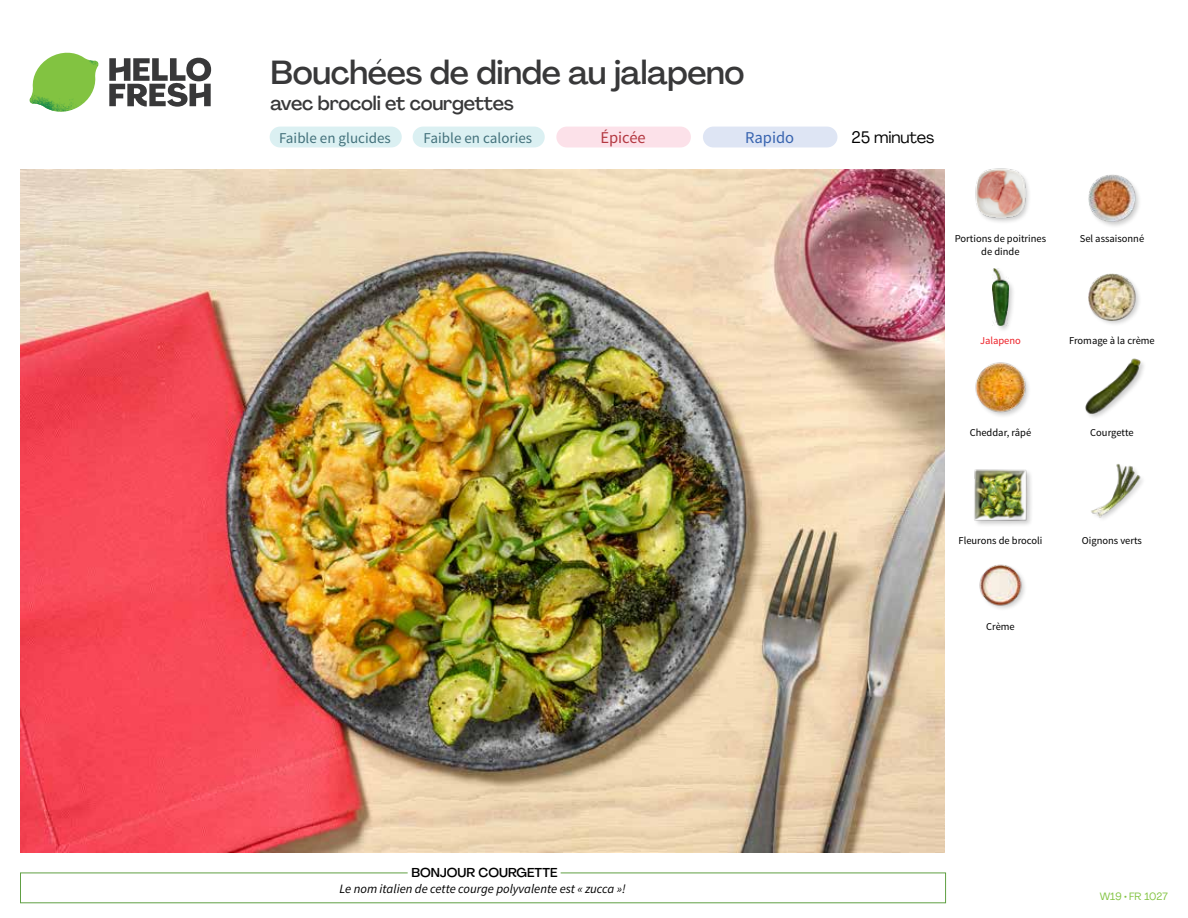
<style>
.page{position:relative;width:1188px;height:918px;background:#fff}
.page>*{position:absolute;margin:0;border:0;box-sizing:border-box;transform-origin:0 0}
.t1{font:500 33px "Agrandir";letter-spacing:-.01em;color:#383839}
.t2{font:500 19.5px "Agrandir";letter-spacing:-.01em;color:#383839}
.t3{font:16.5px "Agrandir";letter-spacing:-.01em;color:#000}
.t4{font:16.5px "Source Sans Pro";color:#3763af}
.t5{font:16.5px "Source Sans Pro";color:#b33841}
.t6{font:15px "Source Sans Pro";color:#43717b}
.t7{font:italic 12.75px "Source Sans Pro";color:#000}
.t8{font:500 12.75px "Agrandir";color:#000}
.t9{font:10.5px/13.5px "Source Sans Pro";color:#000;text-align:center}
.t10{font:10.5px "Agrandir";color:#82c341}
.t11{font:10.5px "Source Sans Pro";color:#ed1d24}
</style>
<div class="page">
<svg style="left:109px;top:57px;width:102px;height:50px"></svg>
<svg style="left:34px;top:53px;width:62px;height:40px"></svg>
<img style="left:67px;top:53px;width:32px;height:26px">
<img style="left:33px;top:75px;width:59px;height:11px">
<img style="left:29px;top:79px;width:61px;height:33px">
<img style="left:65px;top:86px;width:27px;height:25px">
<div style="left:20px;top:873px;width:926px;height:30px;border:1px solid #609f43"></div>
<div style="left:408px;top:865px;width:153px;height:15px;background:#fff"></div>
<img style="left:21px;top:170px;width:924px;height:682px">
<div style="left:703px;top:127px;width:134px;height:20px;background:#dee5f4;border-radius:10px"></div>
<div style="left:270px;top:127px;width:132px;height:20px;background:#dbf0f2;border-radius:10px"></div>
<div style="left:413px;top:127px;width:132px;height:20px;background:#dbf0f2;border-radius:10px"></div>
<div style="left:556px;top:127px;width:135px;height:20px;background:#fce1e9;border-radius:10px"></div>
<img style="left:979px;top:564px;width:46px;height:45px">
<img style="left:1091px;top:464px;width:52px;height:55px">
<div style="left:973px;top:468px;width:61px;height:59px;background:#000;opacity:.2"></div>
<img style="left:973px;top:468px;width:55px;height:55px">
<div style="left:1084px;top:358px;width:63px;height:62px;background:#000;opacity:.2"></div>
<img style="left:1084px;top:358px;width:57px;height:56px">
<img style="left:975px;top:362px;width:54px;height:54px">
<div style="left:1087px;top:272px;width:55px;height:55px;background:#000;opacity:.2"></div>
<img style="left:1089px;top:273px;width:46px;height:47px">
<div style="left:991px;top:267px;width:25px;height:66px;background:#000;opacity:.2"></div>
<img style="left:992px;top:268px;width:17px;height:57px">
<div style="left:1087px;top:174px;width:55px;height:54px;background:#000;opacity:.2"></div>
<img style="left:1089px;top:175px;width:46px;height:47px">
<img style="left:975px;top:168px;width:54px;height:54px">
<h1 class="t1" style="left:271px;top:52px;width:476px">Bouchées de dinde au jalapeno</h1>
<h2 class="t2" style="left:271px;top:91px;width:245px">avec brocoli et courgettes</h2>
<h3 class="t6" style="left:279px;top:128px;width:113px">Faible en glucides</h3>
<h3 class="t6" style="left:424px;top:128px;width:110px">Faible en calories</h3>
<h3 class="t5" style="left:600px;top:128px;width:47px">Épicée</h3>
<h3 class="t3" style="left:852px;top:127px;width:84px">25 minutes</h3>
<h3 class="t4" style="left:745px;top:128px;width:51px">Rapido</h3>
<p class="t9" style="left:955px;top:232px;width:93px">Portions de poitrines de dinde</p>
<p class="t9" style="left:1080px;top:232px;width:66px">Sel assaisonné</p>
<p class="t11" style="left:980px;top:334px;width:42px">Jalapeno</p>
<p class="t9" style="left:1069px;top:334px;width:87px">Fromage à la crème</p>
<p class="t9" style="left:970px;top:425px;width:63px">Cheddar, râpé</p>
<p class="t9" style="left:1090px;top:425px;width:45px">Courgette</p>
<p class="t9" style="left:959px;top:534px;width:85px">Fleurons de brocoli</p>
<p class="t9" style="left:986px;top:620px;width:30px">Crème</p>
<p class="t9" style="left:1082px;top:534px;width:62px">Oignons verts</p>
<p class="t8" style="left:411px;top:864px;width:148px">BONJOUR COURGETTE</p>
<p class="t7" style="left:340px;top:881px;width:288px">Le nom italien de cette courge polyvalente est « zucca »!</p>
<p class="t10" style="left:1100px;top:890px;width:70px">W19 • FR 1027</p>
</div>
